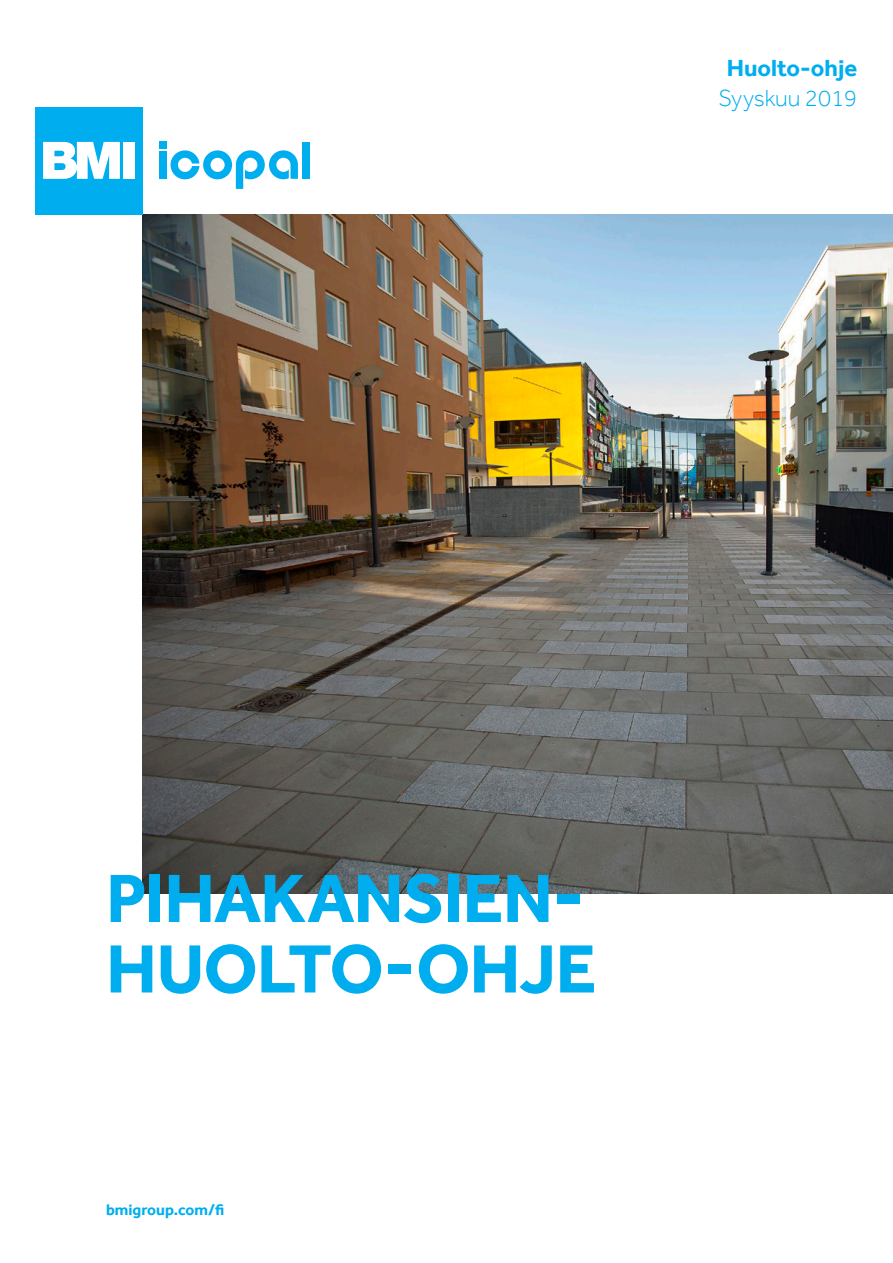
<style>
.page{position:relative;width:893px;height:1263px;background:#fff}
.page>*{position:absolute;margin:0;border:0;box-sizing:border-box;transform-origin:0 0}
.Heading_Effra_47_47p{font:700 70.5px/70.5px "Effra";letter-spacing:-.015em;color:#00aeef}
.ParaStyle01-Leading{font:700 24px "Effra";color:#00aeef}
.ParaStyle01-Leading-2{font:300 24px "Effra";color:#00aeef}
.URL{font:700 15.75px "Effra";color:#00aeef}
</style>
<div class="page">
<img style="left:143px;top:214px;width:750px;height:679px">
<div style="left:302px;top:142px;width:8px;height:37px;background:#00aeef"></div>
<div style="left:159px;top:151px;width:7px;height:28px;background:#00aeef"></div>
<div style="left:159px;top:142px;width:7px;height:7px;background:#00aeef"></div>
<svg style="left:171px;top:150px;width:127px;height:39px"></svg>
<div style="left:36px;top:107px;width:107px;height:107px;background:#00aeef"></div>
<svg style="left:43px;top:142px;width:77px;height:37px;background:#d0f0fc"></svg>
<div style="left:123px;top:142px;width:12px;height:37px;background:#fff"></div>
<p class="ParaStyle01-Leading" style="left:727px;top:54px;width:132px">Huolto-ohje</p>
<p class="ParaStyle01-Leading-2" style="left:718px;top:84px;width:140px">Syyskuu 2019</p>
<p class="Heading_Effra_47_47p" style="left:106px;top:862px;width:492px">PIHAKANSIEN-<br>HUOLTO-OHJE</p>
<p class="URL" style="left:106px;top:1200px;width:120px">bmigroup.com/fi</p>
</div>
